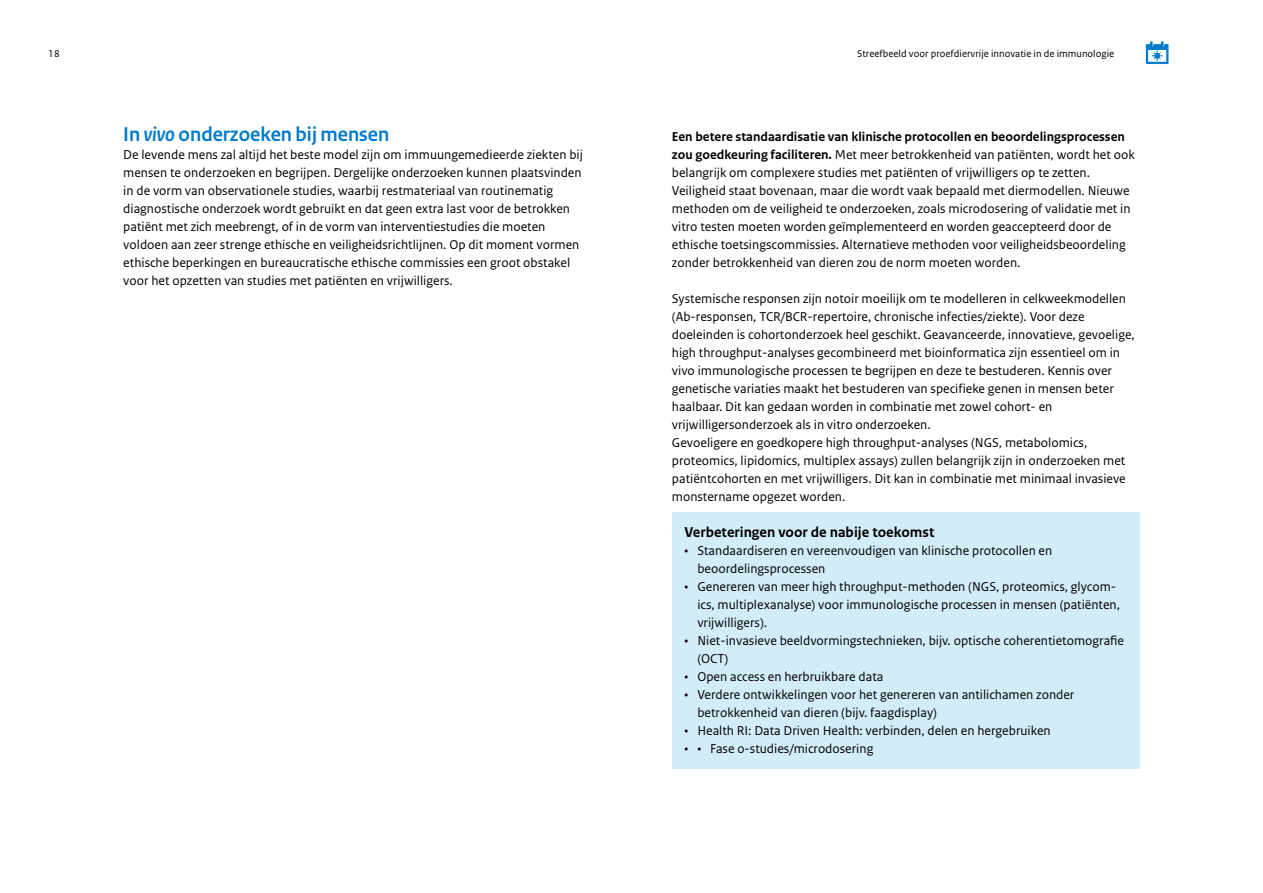
<style>
.page{position:relative;width:1263px;height:893px;background:#fff}
.page>*{position:absolute;margin:0;border:0;box-sizing:border-box;transform-origin:0 0}
.H3_RO_Paragraafkop_Sans{font:700 21px "Rijksoverheid Sans Heading";color:#007ccb}
.H4_RO_Alineakop_Sans_KADER{font:700 15px "Rijksoverheid Sans Text";color:#000}
.P_RO_Broodtekst_Sans{font:13.5px/18px "Rijksoverheid Sans Text";color:#000}
.t1{font:10.5px "Rijksoverheid Sans Text";color:#000}
.s1{font-style:italic}
.s2{font-weight:700}
</style>
<div class="page">
<div style="left:672px;top:512px;width:468px;height:32px;background:#d2ecf8"></div>
<div style="left:672px;top:532px;width:468px;height:57px;background:#d2ecf8"></div>
<div style="left:672px;top:568px;width:468px;height:75px;background:#d2ecf8"></div>
<div style="left:672px;top:622px;width:468px;height:57px;background:#d2ecf8"></div>
<div style="left:672px;top:676px;width:468px;height:57px;background:#d2ecf8"></div>
<div style="left:672px;top:730px;width:468px;height:39px;background:#d2ecf8"></div>
<svg style="left:1146px;top:41px;width:22px;height:23px"></svg>
<p class="t1" style="left:48px;top:47px;width:13px">18</p>
<h3 class="H3_RO_Paragraafkop_Sans" style="left:123px;top:123px;width:267px">In <span class="s1">vivo</span> onderzoeken bij mensen</h3>
<p class="P_RO_Broodtekst_Sans" style="left:123px;top:146px;width:461px">De levende mens zal altijd het beste model zijn om immuungemedieerde ziekten bij mensen te onderzoeken en begrijpen. Dergelijke onderzoeken kunnen plaatsvinden in de vorm van observationele studies, waarbij restmateriaal van routinematig diagnostische onderzoek wordt gebruikt en dat geen extra last voor de betrokken patiënt met zich meebrengt, of in de vorm van interventiestudies die moeten voldoen aan zeer strenge ethische en veiligheidsrichtlijnen. Op dit moment vormen ethische beperkingen en bureaucratische ethische commissies een groot obstakel voor het opzetten van studies met patiënten en vrijwilligers.</p>
<p class="t1" style="left:857px;top:47px;width:259px">Streefbeeld voor proefdiervrije innovatie in de immunologie</p>
<p class="P_RO_Broodtekst_Sans" style="left:672px;top:128px;width:464px"><span class="s2">Een betere standaardisatie van klinische protocollen en beoordelingsprocessen zou goedkeuring faciliteren.</span> Met meer betrokkenheid van patiënten, wordt het ook belangrijk om complexere studies met patiënten of vrijwilligers op te zetten.<br>Veiligheid staat bovenaan, maar die wordt vaak bepaald met diermodellen. Nieuwe methoden om de veiligheid te onderzoeken, zoals microdosering of validatie met in vitro testen moeten worden geïmplementeerd en worden geaccepteerd door de ethische toetsingscommissies. Alternatieve methoden voor veiligheidsbeoordeling zonder betrokkenheid van dieren zou de norm moeten worden.</p>
<p class="P_RO_Broodtekst_Sans" style="left:672px;top:290px;width:464px">Systemische responsen zijn notoir moeilijk om te modelleren in celkweekmodellen (Ab‑responsen, TCR/BCR-repertoire, chronische infecties/ziekte). Voor deze doeleinden is cohortonderzoek heel geschikt. Geavanceerde, innovatieve, gevoelige, high throughput-analyses gecombineerd met bioinformatica zijn essentieel om in vivo immunologische processen te begrijpen en deze te bestuderen. Kennis over genetische variaties maakt het bestuderen van specifieke genen in mensen beter haalbaar. Dit kan gedaan worden in combinatie met zowel cohort- en vrijwilligersonderzoek als in vitro onderzoeken.</p>
<p class="P_RO_Broodtekst_Sans" style="left:672px;top:434px;width:455px">Gevoeligere en goedkopere high throughput-analyses (NGS, metabolomics, proteomics, lipidomics, multiplex assays) zullen belangrijk zijn in onderzoeken met patiëntcohorten en met vrijwilligers. Dit kan in combinatie met minimaal invasieve monstername opgezet worden.</p>
<h4 class="H4_RO_Alineakop_Sans_KADER" style="left:685px;top:524px;width:251px">Verbeteringen voor de nabije toekomst</h4>
<p class="P_RO_Broodtekst_Sans" style="left:697px;top:542px;width:356px;text-indent:-13px">• Standaardiseren en vereenvoudigen van klinische protocollen en beoordelingsprocessen</p>
<p class="P_RO_Broodtekst_Sans" style="left:697px;top:578px;width:424px;text-indent:-13px">• Genereren van meer high throughput-methoden (NGS, proteomics, glycom&shy;ics, multiplexanalyse) voor immunologische processen in mensen (patiënten, vrijwilligers).</p>
<p class="P_RO_Broodtekst_Sans" style="left:697px;top:632px;width:428px;text-indent:-13px">• Niet-invasieve beeldvormingstechnieken, bijv. optische coherentietomografie (OCT)</p>
<p class="P_RO_Broodtekst_Sans" style="left:685px;top:668px;width:200px">• Open access en herbruikbare data</p>
<p class="P_RO_Broodtekst_Sans" style="left:697px;top:686px;width:378px;text-indent:-13px">• Verdere ontwikkelingen voor het genereren van antilichamen zonder betrokkenheid van dieren (bijv. faagdisplay)</p>
<p class="P_RO_Broodtekst_Sans" style="left:685px;top:722px;width:368px">• Health RI: Data Driven Health: verbinden, delen en hergebruiken</p>
<p class="P_RO_Broodtekst_Sans" style="left:685px;top:740px;width:190px">• • Fase 0-studies/microdosering</p>
</div>
